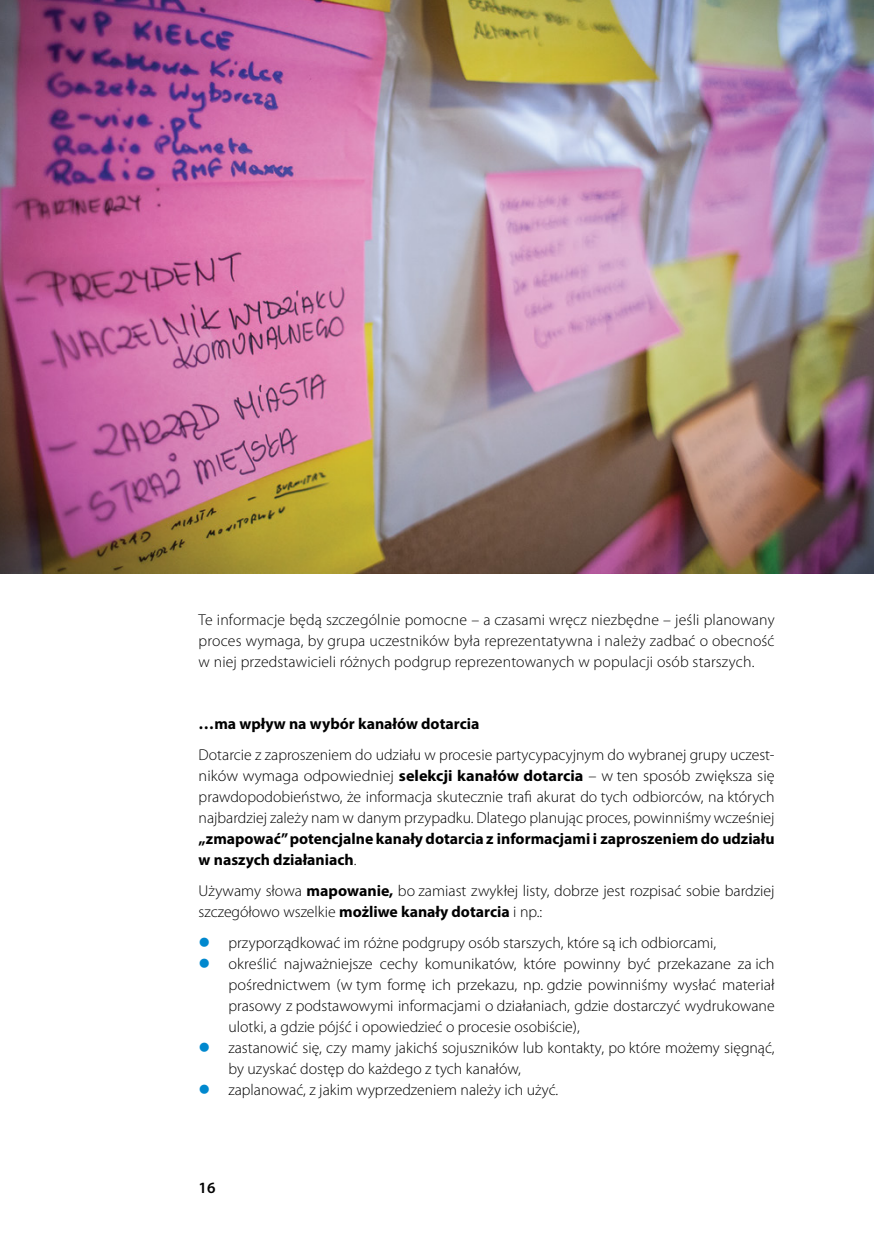
<style>
.page{position:relative;width:874px;height:1241px;background:#fff}
.page>*{position:absolute;margin:0;border:0;box-sizing:border-box;transform-origin:0 0}
.t1{font:300 15.75px/21px "Myriad Pro";color:#000;text-align:justify}
.t2{font:700 15.75px/21px "Myriad Pro";color:#000}
.t3{font:600 15.75px "Myriad Pro";color:#000}
.s1{font-weight:700}
.s2{font-weight:300}
.s3{color:#0088ce}
</style>
<div class="page">
<img style="left:0;top:0;width:873px;height:574px">
<p class="t1" style="left:198px;top:609px;width:577px">Te informacje będą szczególnie pomocne – a czasami wręcz niezbędne – jeśli planowany proces wymaga, by grupa uczestników była reprezentatywna i należy zadbać o obecność w niej przedstawicieli różnych podgrup reprezentowanych w populacji osób starszych.</p>
<p class="t2" style="left:198px;top:712px;width:282px">…ma wpływ na wybór kanałów dotarcia</p>
<p class="t1" style="left:198px;top:744px;width:577px">Dotarcie z zaproszeniem do udziału w procesie partycypacyjnym do wybranej grupy uczest&shy;ników wymaga odpowiedniej <span class="s1">selekcji kanałów dotarcia</span> – w ten sposób zwiększa się prawdopodobieństwo, że informacja skutecznie trafi akurat do tych odbiorców, na których najbardziej zależy nam w danym przypadku. Dlatego planując proces, powinniśmy wcześniej</p>
<p class="t2" style="left:198px;top:827px;width:577px">„zmapować” potencjalne kanały dotarcia z informacjami i zaproszeniem do udziału w naszych działaniach<span class="s2">.</span></p>
<p class="t1" style="left:198px;top:880px;width:577px">Używamy słowa <span class="s1">mapowanie,</span> bo zamiast zwykłej listy, dobrze jest rozpisać sobie bardziej szczegółowo wszelkie <span class="s1">możliwe kanały dotarcia</span> i np.:</p>
<p class="t1" style="left:198px;top:932px;width:519px"><span class="s3">●</span> przyporządkować im różne podgrupy osób starszych, które są ich odbiorcami,</p>
<p class="t1" style="left:228px;top:953px;width:547px;text-indent:-30px"><span class="s3">●</span> określić najważniejsze cechy komunikatów, które powinny być przekazane za ich pośrednictwem (w tym formę ich przekazu, np. gdzie powinniśmy wysłać materiał prasowy z podstawowymi informacjami o działaniach, gdzie dostarczyć wydrukowane ulotki, a gdzie pójść i opowiedzieć o procesie osobiście),</p>
<p class="t1" style="left:228px;top:1037px;width:547px;text-indent:-30px"><span class="s3">●</span> zastanowić się, czy mamy jakichś sojuszników lub kontakty, po które możemy sięgnąć, by uzyskać dostęp do każdego z tych kanałów,</p>
<p class="t1" style="left:198px;top:1079px;width:361px"><span class="s3">●</span> zaplanować, z jakim wyprzedzeniem należy ich użyć.</p>
<p class="t3" style="left:198px;top:1177px;width:18px">16</p>
</div>
